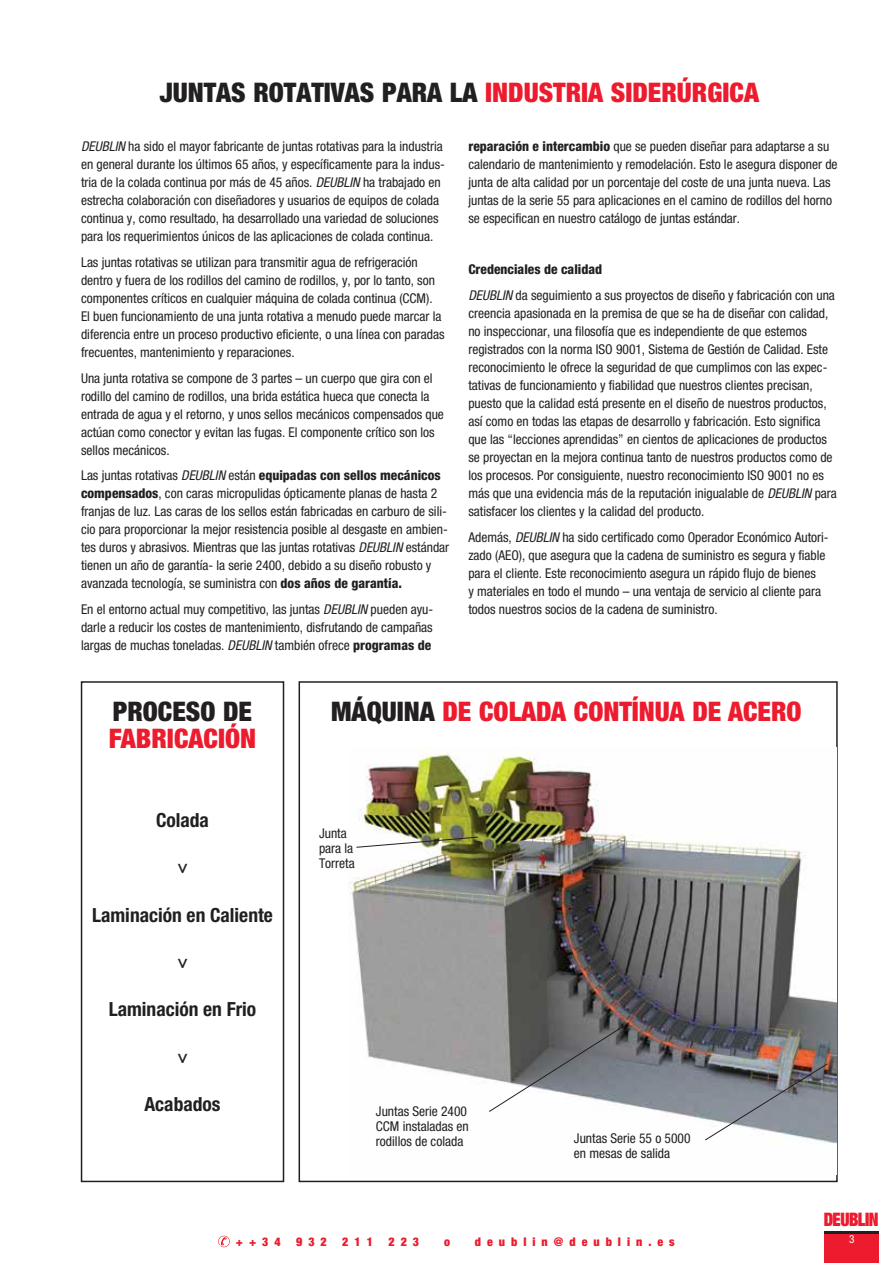
<style>
.page{position:relative;width:893px;height:1263px;background:#fff}
.page>*{position:absolute;margin:0;border:0;box-sizing:border-box;transform-origin:0 0}
.t1{font:900 condensed 27px "Helvetica Neue LT Pro";color:#221f20}
.t2{font:900 condensed 27px "Helvetica Neue LT Pro";color:#ed1b2e}
.t3{font:700 condensed 19.5px "Helvetica Neue LT Pro";color:#221f20}
.t4{font:900 condensed 18.6px "Helvetica Neue LT Pro";letter-spacing:-.03em;color:#ed1b2e;scale:.88 1}
.t5{font:500 18px "Helvetica Neue LT Pro";color:#221f20}
.t6{font:condensed 13.5px/18px "Helvetica Neue LT Pro";color:#221f20}
.t7{font:900 condensed 12px "Helvetica Neue LT Pro";letter-spacing:.5em;color:#ed1b2e}
.t8{font:condensed 11.25px "Helvetica Neue LT Pro";color:#fff}
.s1{color:#ed1b2e}
.s2{font-style:italic}
.s3{font-weight:800}
.s4{color:#221f20}
</style>
<div class="page">
<div style="left:824px;top:1234px;width:54px;height:29px;background:#ed1b2e"></div>
<hr style="left:824px;top:1231px;width:54px;height:3px;background:#221f20">
<div style="left:299px;top:681px;width:539px;height:501px;border:2px solid #221f20"></div>
<div style="left:81px;top:681px;width:203px;height:501px;border:2px solid #221f20"></div>
<img style="left:350px;top:748px;width:486px;height:427px">
<svg style="left:704px;top:1063px;width:124px;height:78px;background:#8f9399"></svg>
<svg style="left:488px;top:1021px;width:142px;height:91px"></svg>
<svg style="left:356px;top:836px;width:123px;height:12px"></svg>
<svg style="left:218px;top:1236px;width:12px;height:11px"></svg>
<h1 class="t1" style="left:160px;top:76px;width:601px">JUNTAS ROTATIVAS PARA LA <span class="s1">INDUSTRIA SIDERÚRGICA</span></h1>
<p class="t6" style="left:81px;top:138px;width:365px"><span class="s2">DEUBLIN</span> ha sido el mayor fabricante de juntas rotativas para la industria en general durante los últimos 65 años, y específicamente para la indus&shy;tria de la colada continua por más de 45 años. <span class="s2">DEUBLIN</span> ha trabajado en estrecha colaboración con diseñadores y usuarios de equipos de colada continua y, como resultado, ha desarrollado una variedad de soluciones para los requerimientos únicos de las aplicaciones de colada continua.</p>
<p class="t6" style="left:81px;top:253px;width:365px">Las juntas rotativas se utilizan para transmitir agua de refrigeración dentro y fuera de los rodillos del camino de rodillos, y, por lo tanto, son componentes críticos en cualquier máquina de colada continua (CCM).<br>El buen funcionamiento de una junta rotativa a menudo puede marcar la diferencia entre un proceso productivo eficiente, o una línea con paradas frecuentes, mantenimiento y reparaciones.</p>
<p class="t6" style="left:81px;top:369px;width:364px">Una junta rotativa se compone de 3 partes – un cuerpo que gira con el rodillo del camino de rodillos, una brida estática hueca que conecta la entrada de agua y el retorno, y unos sellos mecánicos compensados que actúan como conector y evitan las fugas. El componente crítico son los sellos mecánicos.</p>
<p class="t6" style="left:81px;top:466px;width:370px">Las juntas rotativas <span class="s2">DEUBLIN</span> están <span class="s3">equipadas con sellos mecánicos compensados</span>, con caras micropulidas ópticamente planas de hasta 2 franjas de luz. Las caras de los sellos están fabricadas en carburo de sili&shy;cio para proporcionar la mejor resistencia posible al desgaste en ambien&shy;tes duros y abrasivos. Mientras que las juntas rotativas <span class="s2">DEUBLIN</span> estándar tienen un año de garantía- la serie 2400, debido a su diseño robusto y avanzada tecnología, se suministra con <span class="s3">dos años de garantía.</span></p>
<p class="t6" style="left:81px;top:600px;width:354px;text-align:justify">En el entorno actual muy competitivo, las juntas <span class="s2">DEUBLIN</span> pueden ayu&shy;darle a reducir los costes de mantenimiento, disfrutando de campañas largas de muchas toneladas. <span class="s2">DEUBLIN</span> también ofrece <span class="s3">programas de</span></p>
<p class="t6" style="left:468px;top:137px;width:371px"><span class="s3">reparación e intercambio</span> que se pueden diseñar para adaptarse a su calendario de mantenimiento y remodelación. Esto le asegura disponer de junta de alta calidad por un porcentaje del coste de una junta nueva. Las juntas de la serie 55 para aplicaciones en el camino de rodillos del horno se especifican en nuestro catálogo de juntas estándar.</p>
<p class="t6" style="left:468px;top:257px;width:368px;line-height:25.5px"><span class="s3">Credenciales de calidad<br></span><span class="s2">DEUBLIN</span> da seguimiento a sus proyectos de diseño y fabricación con una</p>
<p class="t6" style="left:468px;top:304px;width:370px">creencia apasionada en la premisa de que se ha de diseñar con calidad, no inspeccionar, una filosofía que es independiente de que estemos registrados con la norma ISO 9001, Sistema de Gestión de Calidad. Este reconocimiento le ofrece la seguridad de que cumplimos con las expec&shy;tativas de funcionamiento y fiabilidad que nuestros clientes precisan, puesto que la calidad está presente en el diseño de nuestros productos, así como en todas las etapas de desarrollo y fabricación. Esto significa que las “lecciones aprendidas” en cientos de aplicaciones de productos se proyectan en la mejora continua tanto de nuestros productos como de los procesos. Por consiguiente, nuestro reconocimiento ISO 9001 no es más que una evidencia más de la reputación inigualable de <span class="s2">DEUBLIN</span> para satisfacer los clientes y la calidad del producto.</p>
<p class="t6" style="left:468px;top:528px;width:362px">Además, <span class="s2">DEUBLIN</span> ha sido certificado como Operador Económico Autori&shy;zado (AEO), que asegura que la cadena de suministro es segura y fiable para el cliente. Este reconocimiento asegura un rápido flujo de bienes<br>y materiales en todo el mundo – una ventaja de servicio al cliente para todos nuestros socios de la cadena de suministro.</p>
<h1 class="t1" style="left:113px;top:695px;width:141px">PROCESO DE</h1>
<h1 class="t2" style="left:331px;top:695px;width:472px"><span class="s4">MÁQUINA</span> DE COLADA CONTÍNUA DE ACERO</h1>
<h1 class="t2" style="left:109px;top:722px;width:149px">FABRICACIÓN</h1>
<h2 class="t3" style="left:156px;top:809px;width:55px">Colada</h2>
<h3 class="t5" style="left:195px;top:863px;width:12px;rotate:90deg">&gt;</h3>
<h2 class="t3" style="left:92px;top:904px;width:182px">Laminación en Caliente</h2>
<h3 class="t5" style="left:195px;top:958px;width:12px;rotate:90deg">&gt;</h3>
<h2 class="t3" style="left:109px;top:998px;width:149px">Laminación en Frio</h2>
<h3 class="t5" style="left:195px;top:1052px;width:12px;rotate:90deg">&gt;</h3>
<h2 class="t3" style="left:144px;top:1093px;width:78px">Acabados</h2>
<p class="t6" style="left:319px;top:825px;width:37px;line-height:15px">Junta para la<br>Torreta</p>
<p class="t6" style="left:376px;top:1103px;width:94px;line-height:15px;text-align:justify">Juntas Serie 2400<br>CCM instaladas en rodillos de colada</p>
<p class="t6" style="left:574px;top:1130px;width:118px;line-height:15px">Juntas Serie 55 o 5000 en mesas de salida</p>
<p class="t7" style="left:236px;top:1234px;width:46px">++34</p>
<p class="t7" style="left:296px;top:1234px;width:32px">932</p>
<p class="t7" style="left:342px;top:1234px;width:32px">211</p>
<p class="t7" style="left:388px;top:1234px;width:32px">223</p>
<p class="t7" style="left:444px;top:1234px;width:7px">o</p>
<p class="t7" style="left:475px;top:1234px;width:201px">deublin@deublin.es</p>
<h3 class="t4" style="left:824px;top:1206px;width:64px">DEUBLIN</h3>
<p class="t8" style="left:849px;top:1232px;width:7px">3</p>
</div>
